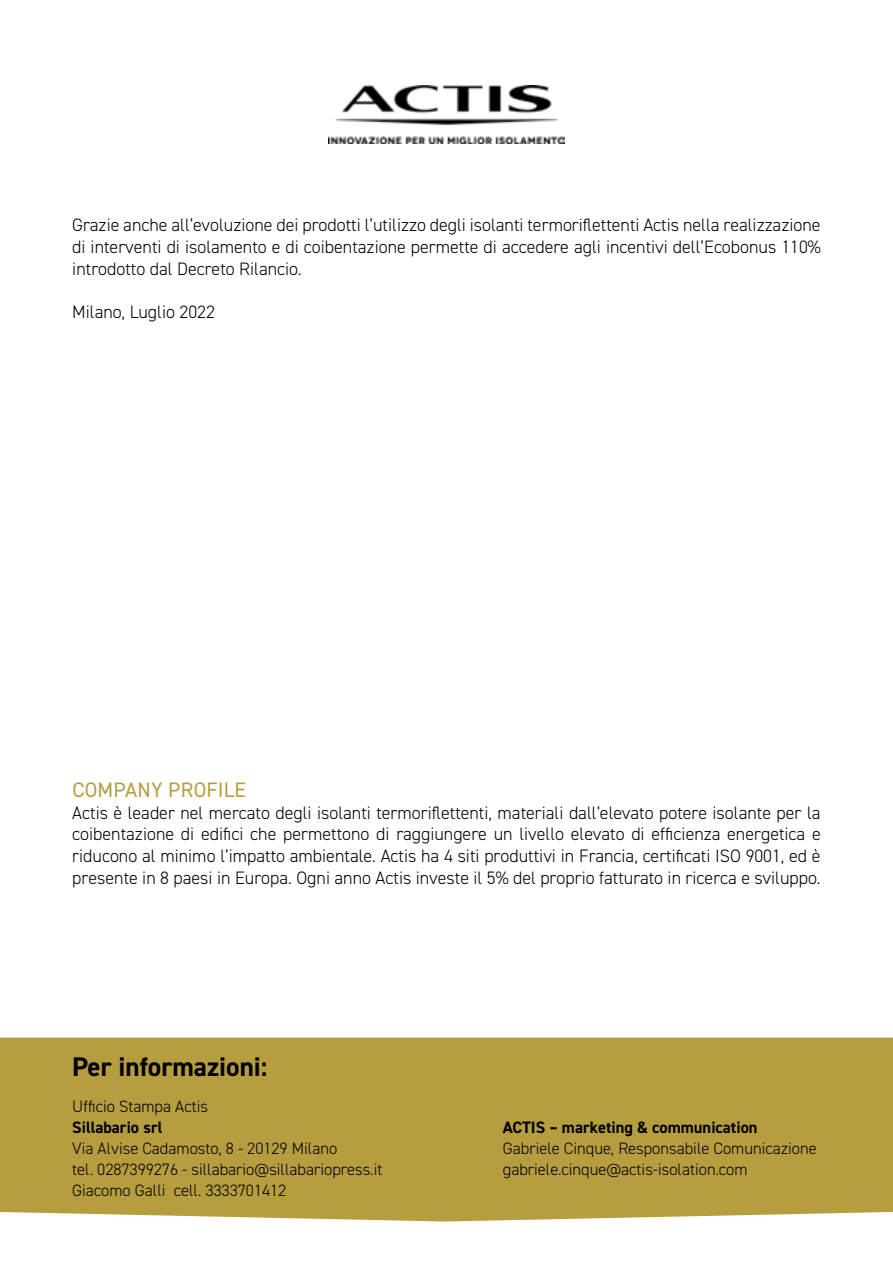
<style>
.page{position:relative;width:893px;height:1263px;background:#fff}
.page>*{position:absolute;margin:0;border:0;box-sizing:border-box;transform-origin:0 0}
.t1{font:700 27px "DIN2014";color:#000}
.t2{font:21px "DIN2014";letter-spacing:.01em;color:#b69e40}
.t3{font:300 18px/21.8px "DIN2014";color:#000;text-align:justify}
.t4{font:300 16.5px/21px "DIN2014";color:#000}
.t5{font:700 16.5px "DIN2014";color:#000}
</style>
<div class="page">
<img style="left:328px;top:85px;width:236px;height:59px">
<div style="left:0;top:1037px;width:893px;height:184px;background:#b69e40"></div>
<p class="t3" style="left:72px;top:214px;width:750px">Grazie anche all’evoluzione dei prodotti l’utilizzo degli isolanti termoriflettenti Actis nella realizzazione di interventi di isolamento e di coibentazione permette di accedere agli incentivi dell’Ecobonus 110% introdotto dal Decreto Rilancio.</p>
<p class="t3" style="left:72px;top:301px;width:144px">Milano, Luglio 2022</p>
<p class="t2" style="left:72px;top:777px;width:175px">COMPANY PROFILE</p>
<p class="t3" style="left:72px;top:802px;width:750px">Actis è leader nel mercato degli isolanti termoriflettenti, materiali dall’elevato potere isolante per la coibentazione di edifici che permettono di raggiungere un livello elevato di efficienza energetica e riducono al minimo l’impatto ambientale. Actis ha 4 siti produttivi in Francia, certificati ISO 9001, ed è presente in 8 paesi in Europa. Ogni anno Actis investe il 5% del proprio fatturato in ricerca e sviluppo.</p>
<h1 class="t1" style="left:72px;top:1048px;width:197px">Per informazioni:</h1>
<p class="t4" style="left:72px;top:1095px;width:137px">Ufficio Stampa Actis</p>
<p class="t5" style="left:72px;top:1116px;width:92px">Sillabario srl</p>
<p class="t4" style="left:72px;top:1137px;width:312px">Via Alvise Cadamosto, 8 - 20129 Milano<br>tel. 0287399276 - sillabario@sillabariopress.it<br>Giacomo Galli cell. 3333701412</p>
<p class="t5" style="left:503px;top:1116px;width:256px">ACTIS – marketing &amp; communication</p>
<p class="t4" style="left:503px;top:1138px;width:315px">Gabriele Cinque, Responsabile Comunicazione gabriele.cinque@actis-isolation.com</p>
</div>
